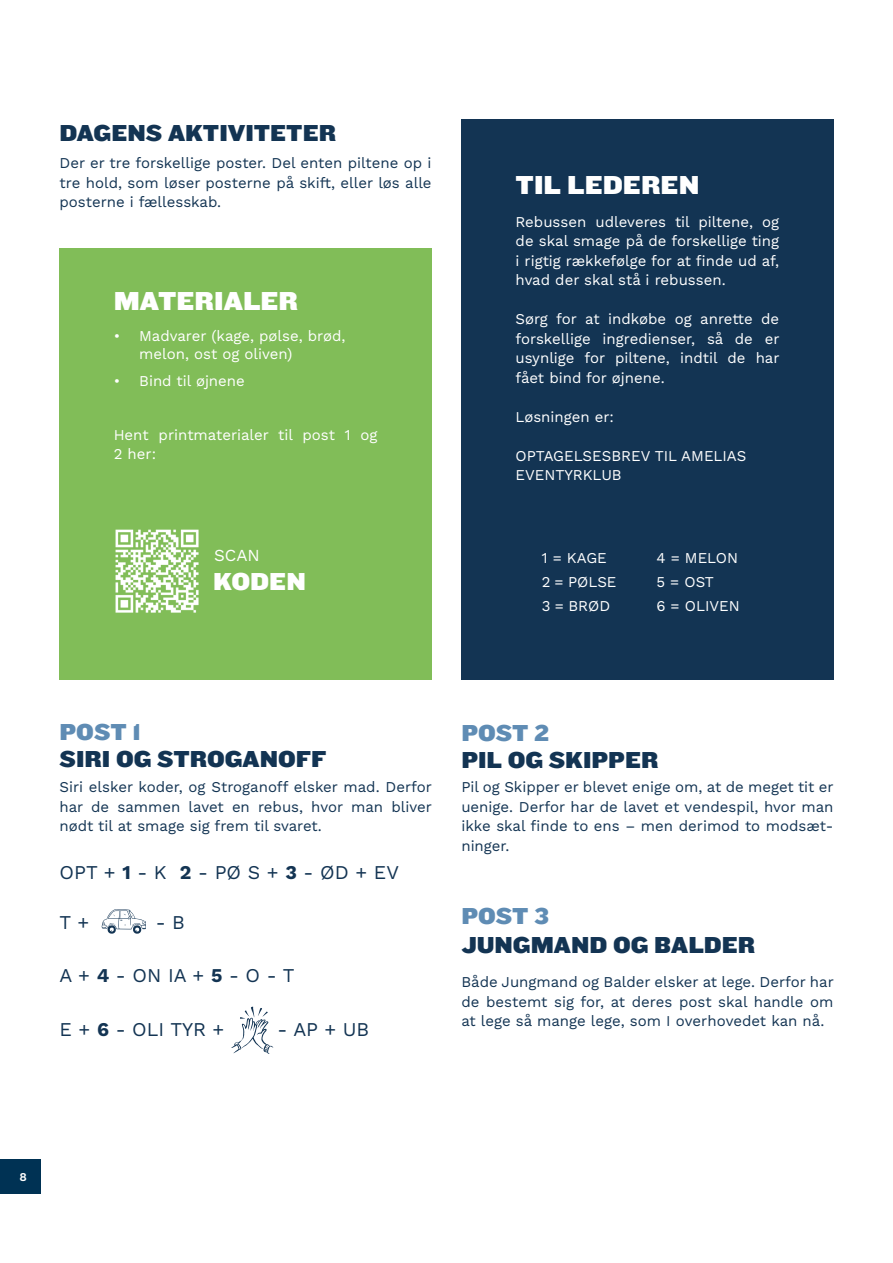
<style>
.page{position:relative;width:893px;height:1263px;background:#fff}
.page>*{position:absolute;margin:0;border:0;box-sizing:border-box;transform-origin:0 0}
.Mellemrubrik_-_Niv__2{font:27px "Knockout 72 Full Cruiserwt";color:#fff}
.Mellemrubrik_-_Niv__2-2{font:25.5px "Knockout 72 Full Cruiserwt";color:#fff}
.Mellemrubrik_-_Niv__2-3{font:24px/27px "Knockout 72 Full Cruiserwt";color:#133453}
.Mellemrubrik_-_Niv__2-4{font:19.5px "Work Sans";color:#133453}
.Brødtekst{font:19.5px "Work Sans";color:#133453}
.Mellemrubrik_-_Niv__2-5{font:16.8px "Work Sans";color:#fff}
.Brødtekst-2{font:15px/19.5px "Work Sans";color:#133453;text-align:justify}
.Brødtekst-3{font:15px/19.5px "Work Sans";color:#fff;text-align:justify}
.Bulletliste{font:15px/18px "Work Sans";color:#fff}
.t1{font:600 12px "Work Sans";color:#fff}
.s1{color:#5f8cb4}
.s2{font-weight:700}
</style>
<div class="page">
<div style="left:0;top:1160px;width:6px;height:34px;background:#003254"></div>
<div style="left:6px;top:1160px;width:34px;height:34px;background:#003254"></div>
<div style="left:60px;top:248px;width:372px;height:432px;background:#81bd58"></div>
<div style="left:461px;top:119px;width:372px;height:561px;background:#133453"></div>
<img style="left:115px;top:529px;width:84px;height:84px">
<svg style="left:231px;top:1007px;width:42px;height:47px"></svg>
<svg style="left:102px;top:909px;width:44px;height:25px"></svg>
<p class="Mellemrubrik_-_Niv__2-3" style="left:60px;top:118px;width:278px">DAGENS AKTIVITETER</p>
<p class="Brødtekst-2" style="left:60px;top:153px;width:374px">Der er tre forskellige poster. Del enten piltene op i tre hold, som løser posterne på skift, eller løs alle posterne i fællesskab.</p>
<p class="Mellemrubrik_-_Niv__2" style="left:114px;top:282px;width:186px">MATERIALER</p>
<p class="Bulletliste" style="left:139px;top:326px;width:208px;text-indent:-26px">• Madvarer (kage, pølse, brød, melon, ost og oliven)</p>
<p class="Bulletliste" style="left:114px;top:371px;width:133px">• Bind til øjnene</p>
<p class="Bulletliste" style="left:114px;top:424px;width:265px;line-height:19.5px">Hent printmaterialer til post 1 og<br>2 her:</p>
<p class="Mellemrubrik_-_Niv__2-5" style="left:214px;top:543px;width:47px">SCAN</p>
<p class="Mellemrubrik_-_Niv__2-2" style="left:213px;top:564px;width:94px">KODEN</p>
<p class="Mellemrubrik_-_Niv__2" style="left:516px;top:166px;width:185px">TIL LEDEREN</p>
<p class="Brødtekst-3" style="left:516px;top:211px;width:265px">Rebussen udleveres til piltene, og de skal smage på de forskellige ting i rigtig rækkefølge for at finde ud af, hvad der skal stå i rebussen.</p>
<p class="Brødtekst-3" style="left:516px;top:309px;width:265px">Sørg for at indkøbe og anrette de forskellige ingredienser, så de er usynlige for piltene, indtil de har fået bind for øjnene.</p>
<p class="Brødtekst-3" style="left:516px;top:406px;width:100px">Løsningen er:</p>
<p class="Brødtekst-3" style="left:516px;top:445px;width:232px">OPTAGELSESBREV TIL AMELIAS<br>EVENTYRKLUB</p>
<p class="Bulletliste" style="left:542px;top:548px;width:66px">1 = KAGE</p>
<p class="Bulletliste" style="left:542px;top:572px;width:76px">2 = PØLSE</p>
<p class="Bulletliste" style="left:542px;top:596px;width:70px">3 = BRØD</p>
<p class="Bulletliste" style="left:656px;top:548px;width:83px">4 = MELON</p>
<p class="Bulletliste" style="left:656px;top:572px;width:59px">5 = OST</p>
<p class="Bulletliste" style="left:656px;top:596px;width:85px">6 = OLIVEN</p>
<p class="Mellemrubrik_-_Niv__2-3" style="left:60px;top:718px;width:268px"><span class="s1">POST 1<br></span>SIRI OG STROGANOFF</p>
<p class="Brødtekst-2" style="left:60px;top:777px;width:374px">Siri elsker koder, og Stroganoff elsker mad. Derfor har de sammen lavet en rebus, hvor man bliver nødt til at smage sig frem til svaret.</p>
<p class="Brødtekst" style="left:60px;top:858px;width:341px">OPT + <span class="s2">1</span> - K <span class="s2">2</span> - PØ S + <span class="s2">3</span> - ØD + EV</p>
<p class="Mellemrubrik_-_Niv__2-4" style="left:60px;top:907px;width:31px">T +</p>
<p class="Mellemrubrik_-_Niv__2-4" style="left:156px;top:907px;width:31px">- B</p>
<p class="Mellemrubrik_-_Niv__2-4" style="left:60px;top:961px;width:237px">A + <span class="s2">4</span> - ON IA + <span class="s2">5</span> - O - T</p>
<p class="Mellemrubrik_-_Niv__2-4" style="left:60px;top:1015px;width:166px">E + <span class="s2">6</span> - OLI TYR +</p>
<p class="Mellemrubrik_-_Niv__2-4" style="left:278px;top:1015px;width:93px">- AP + UB</p>
<p class="Mellemrubrik_-_Niv__2-3" style="left:461px;top:718px;width:199px"><span class="s1">POST 2<br></span>PIL OG SKIPPER</p>
<p class="Brødtekst-2" style="left:461px;top:777px;width:374px">Pil og Skipper er blevet enige om, at de meget tit er uenige. Derfor har de lavet et vendespil, hvor man ikke skal finde to ens – men derimod to modsæt&shy;ninger.</p>
<p class="Mellemrubrik_-_Niv__2-3" style="left:461px;top:901px;width:295px;line-height:28.5px"><span class="s1">POST 3<br></span>JUNGMAND OG BALDER</p>
<p class="Brødtekst-2" style="left:461px;top:972px;width:374px">Både Jungmand og Balder elsker at lege. Derfor har de bestemt sig for, at deres post skal handle om at lege så mange lege, som I overhovedet kan nå.</p>
<p class="t1" style="left:20px;top:1168px;width:9px">8</p>
</div>
